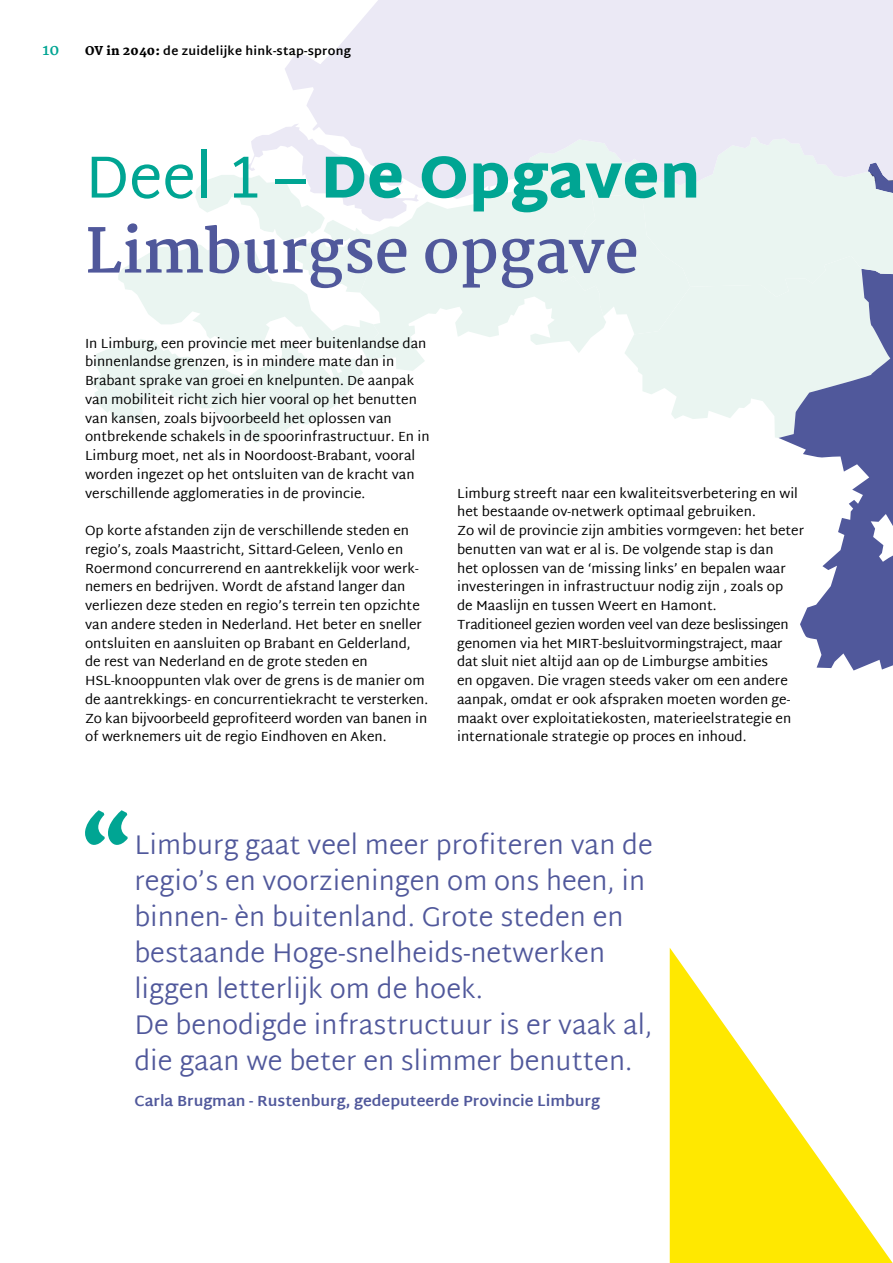
<style>
.page{position:relative;width:893px;height:1263px;background:#fff}
.page>*{position:absolute;margin:0;border:0;box-sizing:border-box;transform-origin:0 0}
.t1{font:900 60px "Martel Sans";color:#00a593}
.t2{font:700 60px "Martel";color:#50589b}
.t3{font:300 27px/36px "Martel Sans";color:#50589b}
.t4{font:700 15px "Martel Sans";color:#50589b}
.t5{font:700 15px "Martel";color:#00a593}
.t6{font:13.5px/18.8px "Martel Sans";color:#000}
.t7{font:700 12px "Martel Sans";letter-spacing:.02em;color:#000}
.s1{font-family:"Martel";font-weight:800}
.s2{font-weight:400}
</style>
<div class="page">
<svg style="left:670px;top:948px;width:223px;height:315px"></svg>
<svg style="left:638px;top:334px;width:141px;height:104px;fill:#eaf5f1"></svg>
<svg style="left:419px;top:199px;width:228px;height:172px;fill:#eaf5f1"></svg>
<svg style="left:779px;top:334px;width:114px;height:336px"></svg>
<svg style="left:91px;top:128px;width:328px;height:315px"></svg>
<svg style="left:285px;top:0;width:608px;height:199px;background:#ecebf5"></svg>
<svg style="left:559px;top:137px;width:334px;height:197px;background:#e5eeef"></svg>
<svg style="left:85px;top:810px;width:43px;height:35px"></svg>
<p class="t5" style="left:43px;top:41px;width:18px">10</p>
<p class="t7" style="left:85px;top:44px;width:267px"><span class="s1">OV in 2040:</span> de zuidelijke hink-stap-sprong</p>
<h1 class="t1" style="left:85px;top:142px;width:617px"><span class="s2">Deel 1 –</span> De Opgaven</h1>
<h1 class="t2" style="left:85px;top:217px;width:555px">Limburgse opgave</h1>
<p class="t6" style="left:85px;top:334px;width:346px">In Limburg, een provincie met meer buitenlandse dan binnenlandse grenzen, is in mindere mate dan in Brabant sprake van groei en knelpunten. De aanpak van mobiliteit richt zich hier vooral op het benutten van kansen, zoals bijvoorbeeld het oplossen van ontbrekende schakels in de spoorinfrastructuur. En in Limburg moet, net als in Noordoost-Brabant, vooral worden ingezet op het ontsluiten van de kracht van verschillende agglomeraties in de provincie.</p>
<p class="t6" style="left:85px;top:521px;width:345px">Op korte afstanden zijn de verschillende steden en regio’s, zoals Maastricht, Sittard-Geleen, Venlo en Roermond concurrerend en aantrekkelijk voor werk&shy;nemers en bedrijven. Wordt de afstand langer dan verliezen deze steden en regio’s terrein ten opzichte van andere steden in Nederland. Het beter en sneller ontsluiten en aansluiten op Brabant en Gelderland, de rest van Nederland en de grote steden en HSL-knooppunten vlak over de grens is de manier om de aantrekkings- en concurrentiekracht te versterken.<br>Zo kan bijvoorbeeld geprofiteerd worden van banen in of werknemers uit de regio Eindhoven en Aken.</p>
<p class="t6" style="left:457px;top:484px;width:349px">Limburg streeft naar een kwaliteitsverbetering en wil het bestaande ov-netwerk optimaal gebruiken.<br>Zo wil de provincie zijn ambities vormgeven: het beter benutten van wat er al is. De volgende stap is dan<br>het oplossen van de ‘missing links’ en bepalen waar investeringen in infrastructuur nodig zijn , zoals op<br>de Maaslijn en tussen Weert en Hamont.<br>Traditioneel gezien worden veel van deze beslissingen genomen via het MIRT-besluitvormingstraject, maar dat sluit niet altijd aan op de Limburgse ambities<br>en opgaven. Die vragen steeds vaker om een andere aanpak, omdat er ook afspraken moeten worden ge&shy;maakt over exploitatiekosten, materieelstrategie en internationale strategie op proces en inhoud.</p>
<p class="t3" style="left:134px;top:828px;width:520px">Limburg gaat veel meer profiteren van de regio’s en voorzieningen om ons heen, in binnen- èn buitenland. Grote steden en bestaande Hoge-snelheids-netwerken liggen letterlijk om de hoek.<br>De benodigde infrastructuur is er vaak al, die gaan we beter en slimmer benutten.</p>
<p class="t4" style="left:134px;top:1092px;width:467px">Carla Brugman - Rustenburg, gedeputeerde Provincie Limburg</p>
</div>
